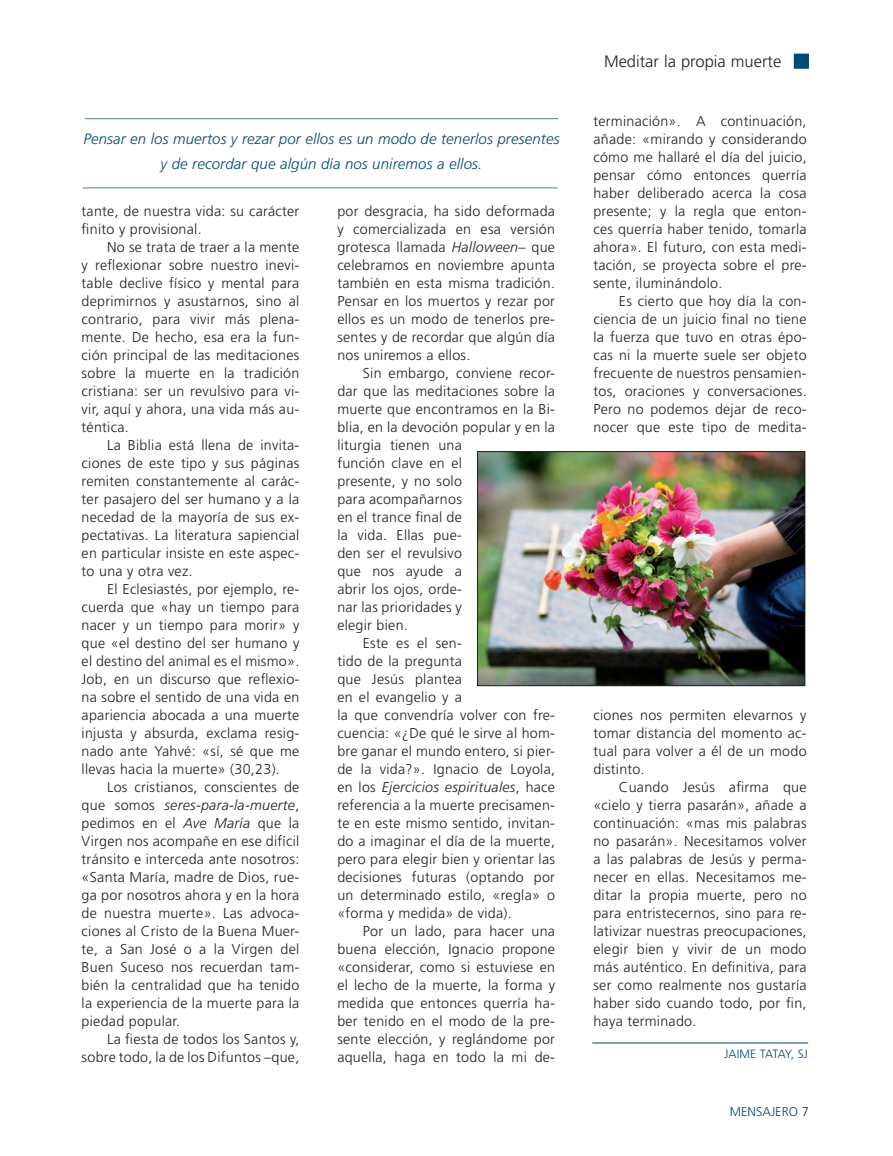
<style>
.page{position:relative;width:893px;height:1156px;background:#fff}
.page>*{position:absolute;margin:0;border:0;box-sizing:border-box;transform-origin:0 0}
.t1{font:300 16.5px "Frutiger LT Std";color:#231f20}
.Estilo_de_párrafo_18{font:italic 300 15px/25.5px "Frutiger LT Std";letter-spacing:.01em;color:#004979;text-align:center}
.TEXTO{font:300 14.25px/18px "Frutiger LT Std";letter-spacing:.02em;color:#231f20;text-align:justify}
.t2{font:300 12.75px "Frutiger LT Std";color:#004979}
.FIRMA{font:300 12px "Frutiger LT Std";letter-spacing:.01em;color:#004979}
.s1{font-style:italic}
.s2{color:#231f20}
</style>
<div class="page">
<div style="left:793px;top:54px;width:15px;height:15px;background:#004979;border:1px solid #004979"></div>
<hr style="left:592px;top:1043px;width:215px;height:1px;background:#004979">
<img style="left:479px;top:453px;width:323px;height:231px">
<div style="left:477px;top:451px;width:327px;height:235px;border:1px solid #231f20"></div>
<hr style="left:85px;top:118px;width:473px;height:1px;background:#517ea7">
<hr style="left:83px;top:187px;width:474px;height:1px;background:#517ea7">
<p class="Estilo_de_párrafo_18" style="left:83px;top:126px;width:477px">Pensar en los muertos y rezar por ellos es un modo de tenerlos presentes y de recordar que algún día nos uniremos a ellos.</p>
<p class="TEXTO" style="left:82px;top:202px;width:219px">tante, de nuestra vida: su carácter finito y provisional.</p>
<p class="TEXTO" style="left:82px;top:238px;width:219px;text-indent:26px">No se trata de traer a la mente y reflexionar sobre nuestro inevi&shy;table declive físico y mental para deprimirnos y asustarnos, sino al contrario, para vivir más plena&shy;mente. De hecho, esa era la fun&shy;ción principal de las meditaciones sobre la muerte en la tradición cristiana: ser un revulsivo para vi&shy;vir, aquí y ahora, una vida más au&shy;téntica.</p>
<p class="TEXTO" style="left:82px;top:436px;width:219px;text-indent:26px">La Biblia está llena de invita&shy;ciones de este tipo y sus páginas remiten constantemente al carác&shy;ter pasajero del ser humano y a la necedad de la mayoría de sus ex&shy;pectativas. La literatura sapiencial en particular insiste en este aspec&shy;to una y otra vez.</p>
<p class="TEXTO" style="left:82px;top:580px;width:219px;text-indent:26px">El Eclesiastés, por ejemplo, re&shy;cuerda que «hay un tiempo para nacer y un tiempo para morir» y que «el destino del ser humano y el destino del animal es el mismo».<br>Job, en un discurso que reflexio&shy;na sobre el sentido de una vida en apariencia abocada a una muerte injusta y absurda, exclama resig&shy;nado ante Yahvé: «sí, sé que me llevas hacia la muerte» (30,23).</p>
<p class="TEXTO" style="left:82px;top:778px;width:219px;text-indent:26px">Los cristianos, conscientes de que somos <span class="s1">seres-para-la-muerte</span>, pedimos en el <span class="s1">Ave María</span> que la Virgen nos acompañe en ese difícil tránsito e interceda ante nosotros: «Santa María, madre de Dios, rue&shy;ga por nosotros ahora y en la hora de nuestra muerte». Las advoca&shy;ciones al Cristo de la Buena Muer&shy;te, a San José o a la Virgen del Buen Suceso nos recuerdan tam&shy;bién la centralidad que ha tenido la experiencia de la muerte para la piedad popular.</p>
<p class="TEXTO" style="left:82px;top:1030px;width:219px;text-align:right">La fiesta de todos los Santos y, sobre todo, la de los Difuntos –que,</p>
<p class="TEXTO" style="left:337px;top:202px;width:219px">por desgracia, ha sido deformada y comercializada en esa versión grotesca llamada <span class="s1">Halloween</span>– que celebramos en noviembre apunta también en esta misma tradición.<br>Pensar en los muertos y rezar por ellos es un modo de tenerlos pre&shy;sentes y de recordar que algún día nos uniremos a ellos.</p>
<p class="TEXTO" style="left:337px;top:364px;width:219px;text-align:left;text-indent:26px">Sin embargo, conviene recor&shy;dar que las meditaciones sobre la muerte que encontramos en la Bi&shy;blia, en la devoción popular y en la liturgia tienen una<br>función clave en el<br>presente, y no solo<br>para acompañarnos<br>en el trance final de<br>la vida. Ellas pue-<br>den ser el revulsivo<br>que nos ayude a<br>abrir los ojos, orde-<br>nar las prioridades y<br>elegir bien.</p>
<p class="TEXTO" style="left:337px;top:634px;width:219px;text-align:left;text-indent:26px">Este es el sen-<br>tido de la pregunta<br>que Jesús plantea<br>en el evangelio y a<br>la que convendría volver con fre&shy;cuencia: «¿De qué le sirve al hom&shy;bre ganar el mundo entero, si pier&shy;de la vida?». Ignacio de Loyola, en los <span class="s1">Ejercicios espirituales</span>, hace referencia a la muerte precisamen&shy;te en este mismo sentido, invitan&shy;do a imaginar el día de la muerte, pero para elegir bien y orientar las decisiones futuras (optando por un determinado estilo, «regla» o «forma y medida» de vida).</p>
<p class="TEXTO" style="left:337px;top:922px;width:219px;text-indent:26px">Por un lado, para hacer una buena elección, Ignacio propone «considerar, como si estuviese en el lecho de la muerte, la forma y medida que entonces querría ha&shy;ber tenido en el modo de la pre&shy;sente elección, y reglándome por aquella, haga en todo la mi de-</p>
<p class="t1" style="left:603px;top:52px;width:179px">Meditar la propia muerte</p>
<p class="TEXTO" style="left:593px;top:112px;width:215px">terminación». A continuación, añade: «mirando y considerando cómo me hallaré el día del juicio, pensar cómo entonces querría haber deliberado acerca la cosa presente; y la regla que enton&shy;ces querría haber tenido, tomarla ahora». El futuro, con esta medi&shy;tación, se proyecta sobre el pre&shy;sente, iluminándolo.</p>
<p class="TEXTO" style="left:593px;top:292px;width:215px;text-indent:26px">Es cierto que hoy día la con&shy;ciencia de un juicio final no tiene la fuerza que tuvo en otras épo&shy;cas ni la muerte suele ser objeto frecuente de nuestros pensamien&shy;tos, oraciones y conversaciones.<br>Pero no podemos dejar de reco&shy;nocer que este tipo de medita-</p>
<p class="TEXTO" style="left:593px;top:706px;width:215px">ciones nos permiten elevarnos y tomar distancia del momento ac&shy;tual para volver a él de un modo distinto.</p>
<p class="TEXTO" style="left:593px;top:778px;width:215px;text-indent:26px">Cuando Jesús afirma que «cielo y tierra pasarán», añade a continuación: «mas mis palabras no pasarán». Necesitamos volver a las palabras de Jesús y perma&shy;necer en ellas. Necesitamos me&shy;ditar la propia muerte, pero no para entristecernos, sino para re&shy;lativizar nuestras preocupaciones, elegir bien y vivir de un modo más auténtico. En definitiva, para ser como realmente nos gustaría haber sido cuando todo, por fin, haya terminado.</p>
<p class="FIRMA" style="left:724px;top:1047px;width:85px">JAIME TATAY, SJ</p>
<p class="t2" style="left:729px;top:1104px;width:80px">MENSAJERO <span class="s2">7</span></p>
</div>
